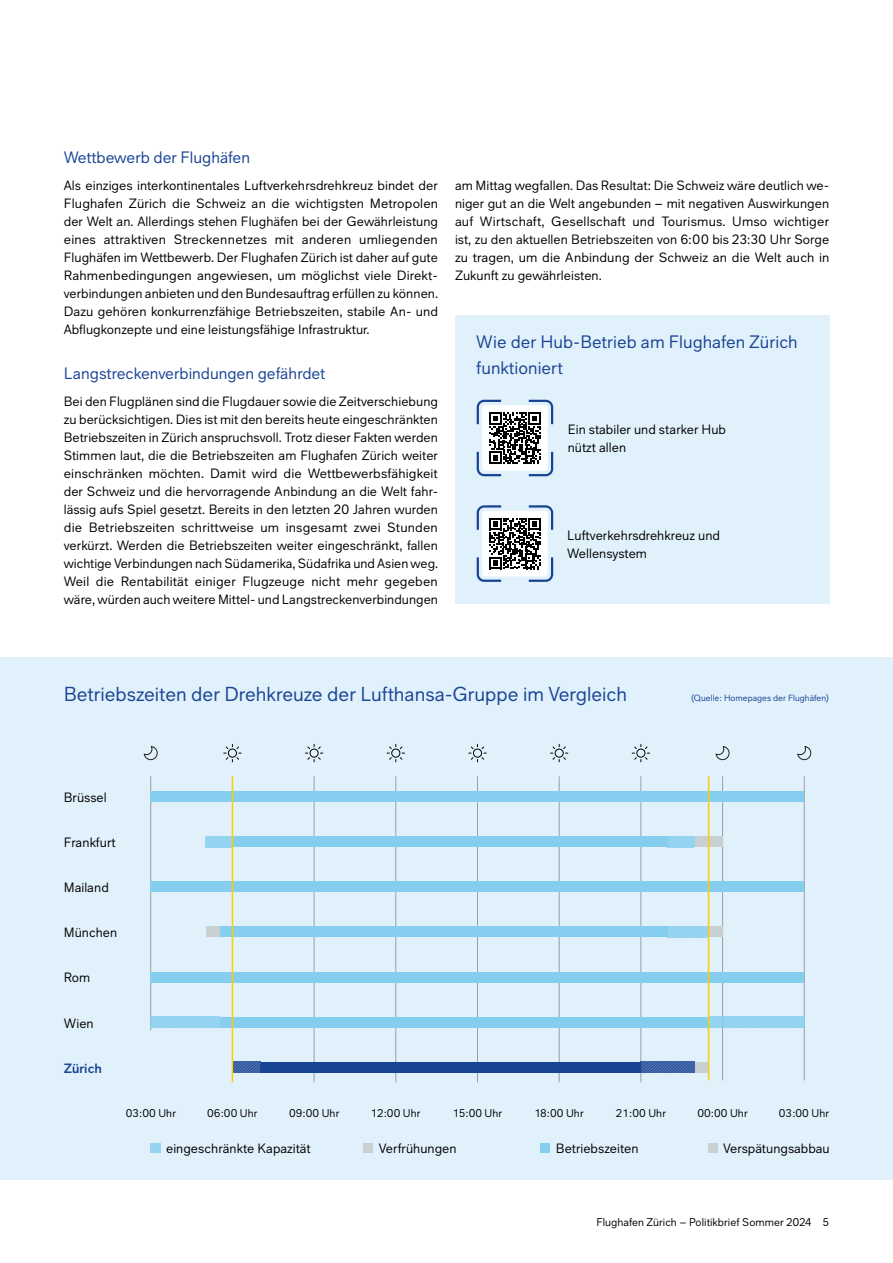
<style>
.page{position:relative;width:893px;height:1263px;background:#fff}
.page>*{position:absolute;margin:0;border:0;box-sizing:border-box;transform-origin:0 0}
.t1{font:20.25px "Zurich Airport";color:#194393}
.t2{font:18px/25.5px "Zurich Airport";letter-spacing:.005em;color:#194393}
.t3{font:16.5px "Zurich Airport";color:#194393}
.t4{font:13.5px/18px "Zurich Airport";letter-spacing:.005em;color:#000}
.t5{font:700 13.5px "Zurich Airport";letter-spacing:.005em;color:#194393}
.t6{font:11.25px "Zurich Airport";letter-spacing:.005em;color:#000}
.t7{font:9px "Zurich Airport";letter-spacing:.005em;color:#194393}
</style>
<div class="page">
<div style="left:0;top:658px;width:893px;height:522px;background:#e0f1fb"></div>
<div style="left:455px;top:316px;width:374px;height:288px;background:#e0f1fb"></div>
<svg style="left:477px;top:400px;width:76px;height:76px"></svg>
<svg style="left:477px;top:505px;width:76px;height:77px"></svg>
<hr style="left:150px;top:776px;width:1px;height:254px;background:#9e9d9d">
<hr style="left:314px;top:776px;width:1px;height:306px;background:#9e9d9d">
<hr style="left:396px;top:776px;width:1px;height:306px;background:#9e9d9d">
<hr style="left:477px;top:776px;width:1px;height:306px;background:#9e9d9d">
<hr style="left:559px;top:776px;width:1px;height:306px;background:#9e9d9d">
<hr style="left:641px;top:776px;width:1px;height:306px;background:#9e9d9d">
<hr style="left:722px;top:776px;width:1px;height:304px;background:#9e9d9d">
<hr style="left:804px;top:776px;width:1px;height:304px;background:#9e9d9d">
<svg style="left:143px;top:746px;width:15px;height:14px"></svg>
<svg style="left:715px;top:746px;width:15px;height:14px"></svg>
<svg style="left:797px;top:746px;width:14px;height:14px"></svg>
<svg style="left:223px;top:744px;width:19px;height:18px"></svg>
<svg style="left:305px;top:744px;width:19px;height:18px"></svg>
<svg style="left:386px;top:744px;width:19px;height:18px"></svg>
<svg style="left:468px;top:744px;width:19px;height:18px"></svg>
<svg style="left:550px;top:744px;width:19px;height:18px"></svg>
<svg style="left:631px;top:744px;width:19px;height:18px"></svg>
<div style="left:151px;top:791px;width:653px;height:11px;background:#86ceef"></div>
<div style="left:151px;top:881px;width:653px;height:11px;background:#86ceef"></div>
<div style="left:220px;top:926px;width:448px;height:11px;background:#86ceef"></div>
<div style="left:206px;top:926px;width:14px;height:11px;background:#c9d0d1"></div>
<svg style="left:668px;top:926px;width:40px;height:11px"></svg>
<div style="left:708px;top:926px;width:14px;height:11px;background:#c9d0d1"></div>
<div style="left:151px;top:971px;width:653px;height:11px;background:#86ceef"></div>
<div style="left:220px;top:1017px;width:489px;height:10px;background:#86ceef"></div>
<svg style="left:151px;top:1017px;width:69px;height:10px"></svg>
<svg style="left:709px;top:1017px;width:95px;height:10px"></svg>
<div style="left:261px;top:1062px;width:380px;height:11px;background:#194393"></div>
<svg style="left:233px;top:1062px;width:28px;height:11px"></svg>
<svg style="left:641px;top:1062px;width:54px;height:11px"></svg>
<div style="left:695px;top:1062px;width:13px;height:11px;background:#c9d0d1"></div>
<div style="left:232px;top:836px;width:436px;height:11px;background:#86ceef"></div>
<svg style="left:206px;top:836px;width:26px;height:11px"></svg>
<svg style="left:668px;top:836px;width:27px;height:11px"></svg>
<div style="left:695px;top:836px;width:27px;height:11px;background:#c9d0d1"></div>
<hr style="left:232px;top:776px;width:1px;height:306px;background:#fecd00">
<hr style="left:708px;top:776px;width:1px;height:304px;background:#fecd00">
<svg style="left:151px;top:1143px;width:10px;height:10px"></svg>
<div style="left:364px;top:1143px;width:9px;height:10px;background:#c9d0d1"></div>
<div style="left:540px;top:1143px;width:10px;height:10px;background:#86ceef"></div>
<div style="left:708px;top:1143px;width:9px;height:10px;background:#c9d0d1"></div>
<p class="t3" style="left:64px;top:147px;width:188px">Wettbewerb der Flughäfen</p>
<p class="t4" style="left:64px;top:176px;width:376px">Als einziges interkontinentales Luftverkehrsdrehkreuz bindet der Flughafen Zürich die Schweiz an die wichtigsten Metropolen der Welt an. Allerdings stehen Flughäfen bei der Gewährleistung eines attraktiven Streckennetzes mit anderen umliegenden Flughäfen im Wettbewerb. Der Flughafen Zürich ist daher auf gute Rahmenbedingungen angewiesen, um möglichst viele Direkt&shy;verbindungen anbieten und den Bundesauftrag erfüllen zu können.<br>Dazu gehören konkurrenzfähige Betriebszeiten, stabile An- und Abflugkonzepte und eine leistungsfähige Infrastruktur.</p>
<p class="t3" style="left:64px;top:363px;width:263px">Langstreckenverbindungen gefährdet</p>
<p class="t4" style="left:64px;top:392px;width:376px;text-align:justify">Bei den Flugplänen sind die Flugdauer sowie die Zeitverschiebung zu berücksichtigen. Dies ist mit den bereits heute eingeschränkten Betriebszeiten in Zürich anspruchsvoll. Trotz dieser Fakten werden Stimmen laut, die die Betriebszeiten am Flughafen Zürich weiter einschränken möchten. Damit wird die Wettbewerbsfähigkeit der Schweiz und die hervorragende Anbindung an die Welt fahr&shy;lässig aufs Spiel gesetzt. Bereits in den letzten 20 Jahren wurden die Betriebszeiten schrittweise um insgesamt zwei Stunden verkürzt. Werden die Betriebszeiten weiter eingeschränkt, fallen wichtige Verbindungen nach Südamerika, Südafrika und Asien weg.<br>Weil die Rentabilität einiger Flugzeuge nicht mehr gegeben wäre, würden auch weitere Mittel- und Langstreckenverbindungen</p>
<p class="t4" style="left:455px;top:176px;width:376px;text-align:justify">am Mittag wegfallen. Das Resultat: Die Schweiz wäre deutlich we&shy;niger gut an die Welt angebunden – mit negativen Auswirkungen auf Wirtschaft, Gesellschaft und Tourismus. Umso wichtiger ist, zu den aktuellen Betriebszeiten von 6:00 bis 23:30 Uhr Sorge zu tragen, um die Anbindung der Schweiz an die Welt auch in Zukunft zu gewährleisten.</p>
<h2 class="t2" style="left:476px;top:329px;width:323px">Wie der Hub-Betrieb am Flughafen Zürich funktioniert</h2>
<p class="t4" style="left:568px;top:421px;width:160px">Ein stabiler und starker Hub nützt allen</p>
<p class="t4" style="left:567px;top:526px;width:154px">Luftverkehrsdrehkreuz und<br>Wellensystem</p>
<h1 class="t1" style="left:64px;top:681px;width:565px">Betriebszeiten der Drehkreuze der Lufthansa-Gruppe im Vergleich</h1>
<p class="t4" style="left:64px;top:788px;width:44px">Brüssel</p>
<p class="t4" style="left:64px;top:833px;width:54px">Frankfurt</p>
<p class="t4" style="left:64px;top:878px;width:47px">Mailand</p>
<p class="t4" style="left:64px;top:923px;width:55px">München</p>
<p class="t4" style="left:64px;top:969px;width:28px">Rom</p>
<p class="t4" style="left:64px;top:1014px;width:31px">Wien</p>
<p class="t5" style="left:64px;top:1060px;width:40px">Zürich</p>
<p class="t7" style="left:691px;top:693px;width:140px">(Quelle: Homepages der Flughäfen)</p>
<p class="t6" style="left:126px;top:1106px;width:52px">03:00 Uhr</p>
<p class="t6" style="left:207px;top:1106px;width:52px">06:00 Uhr</p>
<p class="t6" style="left:289px;top:1106px;width:52px">09:00 Uhr</p>
<p class="t6" style="left:371px;top:1106px;width:51px">12:00 Uhr</p>
<p class="t6" style="left:453px;top:1106px;width:51px">15:00 Uhr</p>
<p class="t6" style="left:535px;top:1106px;width:51px">18:00 Uhr</p>
<p class="t6" style="left:616px;top:1106px;width:52px">21:00 Uhr</p>
<p class="t6" style="left:697px;top:1106px;width:52px">00:00 Uhr</p>
<p class="t6" style="left:779px;top:1106px;width:52px">03:00 Uhr</p>
<p class="t4" style="left:166px;top:1139px;width:146px">eingeschränkte Kapazität</p>
<p class="t4" style="left:379px;top:1139px;width:79px">Verfrühungen</p>
<p class="t4" style="left:556px;top:1139px;width:84px">Betriebszeiten</p>
<p class="t4" style="left:723px;top:1139px;width:108px">Verspätungsabbau</p>
<p class="t6" style="left:596px;top:1215px;width:234px">Flughafen Zürich – Politikbrief Sommer 2024 5</p>
</div>
